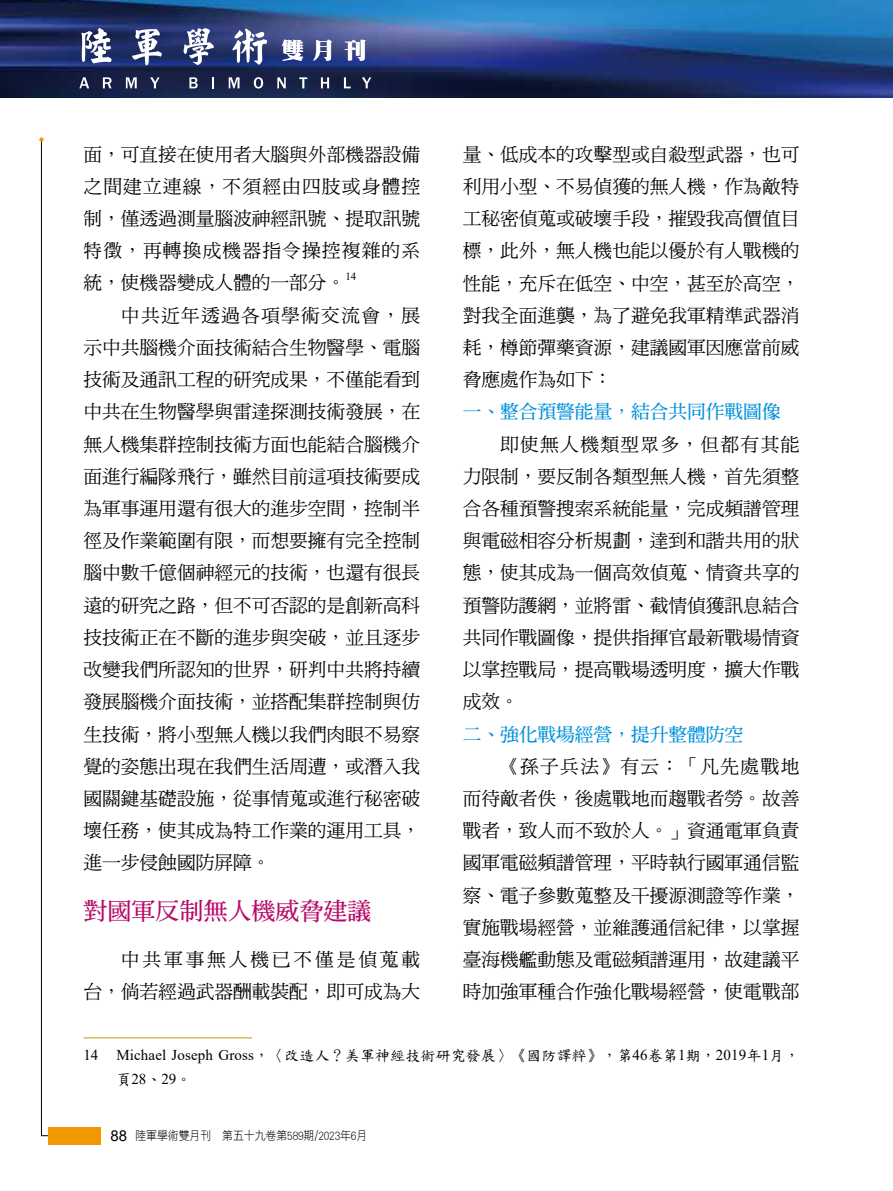
<style>
.page{position:relative;width:893px;height:1191px;background:#fff}
.page>*{position:absolute;margin:0;border:0;box-sizing:border-box;transform-origin:0 0}
.t1{font:24px "DF Ming Bd HK BF";color:#b70868}
.t2{font:22.5px "DF Ming W12 WIN BF";color:#fff}
.t3{font:18.75px/32.2px "DF Ming Md HK BF";color:#000;text-align:justify}
.t4{font:18.75px/32.2px "DF Ming Md HK BF";letter-spacing:.075em;color:#000;text-align:right}
.t5{font:18.75px "DF Ming Bd HK BF";color:#0091db}
.t6{font:15px "DF Kai Shu SB Estd BF";letter-spacing:.01em;color:#000}
.t7{font:15px "Times New Roman";color:#000}
.t8{font:12px "DF Hei Lt HKP BF";color:#000;scale:.9 1}
.t9{font:10.95px "Times New Roman";color:#000}
.s1{font-family:"Times New Roman"}
.s2{font-family:"DF Kai Shu SB Estd BF"}
.s3{font-family:"Arial";font-size:15px}
</style>
<div class="page">
<img style="left:0;top:0;width:893px;height:97px">
<svg style="left:79px;top:77px;width:10px;height:11px"></svg>
<svg style="left:103px;top:77px;width:9px;height:11px"></svg>
<svg style="left:126px;top:77px;width:11px;height:11px"></svg>
<svg style="left:150px;top:77px;width:10px;height:11px"></svg>
<svg style="left:189px;top:77px;width:9px;height:11px"></svg>
<svg style="left:212px;top:77px;width:2px;height:11px"></svg>
<svg style="left:229px;top:77px;width:11px;height:11px"></svg>
<svg style="left:254px;top:77px;width:9px;height:12px"></svg>
<svg style="left:277px;top:77px;width:9px;height:11px"></svg>
<svg style="left:299px;top:77px;width:8px;height:11px"></svg>
<svg style="left:321px;top:77px;width:8px;height:11px"></svg>
<svg style="left:344px;top:77px;width:7px;height:11px"></svg>
<svg style="left:362px;top:77px;width:9px;height:11px"></svg>
<svg style="left:81px;top:28px;width:31px;height:35px"></svg>
<svg style="left:132px;top:29px;width:30px;height:37px"></svg>
<svg style="left:184px;top:28px;width:30px;height:37px"></svg>
<svg style="left:232px;top:29px;width:35px;height:36px"></svg>
<svg style="left:41px;top:142px;width:48px;height:994px"></svg>
<div style="left:48px;top:1127px;width:53px;height:17px;background:#f39700"></div>
<svg style="left:39px;top:137px;width:5px;height:5px"></svg>
<hr style="left:83px;top:1037px;width:169px;height:1px;background:#be9a11">
<p class="t2" style="left:282px;top:39px;width:87px">雙月刊</p>
<p class="t3" style="left:83px;top:138px;width:338px">面，可直接在使用者大腦與外部機器設備之間建立連線，不須經由四肢或身體控制，僅透過測量腦波神經訊號、提取訊號特徵，再轉換成機器指令操控複雜的系統，使機器變成人體的一部分。</p>
<p class="t9" style="left:345px;top:268px;width:12px">14</p>
<p class="t3" style="left:83px;top:299px;width:338px;text-indent:38px">中共近年透過各項學術交流會，展示中共腦機介面技術結合生物醫學、電腦技術及通訊工程的研究成果，不僅能看到中共在生物醫學與雷達探測技術發展，在無人機集群控制技術方面也能結合腦機介面進行編隊飛行，雖然目前這項技術要成為軍事運用還有很大的進步空間，控制半徑及作業範圍有限，而想要擁有完全控制腦中數千億個神經元的技術，也還有很長遠的研究之路，但不可否認的是創新高科技技術正在不斷的進步與突破，並且逐步改變我們所認知的世界，研判中共將持續發展腦機介面技術，並搭配集群控制與仿生技術，將小型無人機以我們肉眼不易察覺的姿態出現在我們生活周遭，或潛入我國關鍵基礎設施，從事情蒐或進行秘密破壞任務，使其成為特工作業的運用工具，進一步侵蝕國防屏障。</p>
<p class="t1" style="left:83px;top:899px;width:289px">對國軍反制無人機威脅建議</p>
<p class="t4" style="left:83px;top:943px;width:338px">中共軍事無人機已不僅是偵蒐載<br>台，倘若經過武器酬載裝配，即可成為大</p>
<p class="t3" style="left:463px;top:138px;width:338px">量、低成本的攻擊型或自殺型武器，也可利用小型、不易偵獲的無人機，作為敵特工秘密偵蒐或破壞手段，摧毀我高價值目標，此外，無人機也能以優於有人戰機的性能，充斥在低空、中空，甚至於高空，對我全面進襲，為了避免我軍精準武器消耗，樽節彈藥資源，建議國軍因應當前威脅應處作為如下：</p>
<p class="t5" style="left:463px;top:402px;width:319px">一、整合預警能量，結合共同作戰圖像</p>
<p class="t3" style="left:463px;top:428px;width:338px;text-indent:38px">即使無人機類型眾多，但都有其能力限制，要反制各類型無人機，首先須整合各種預警搜索系統能量，完成頻譜管理與電磁相容分析規劃，達到和諧共用的狀態，使其成為一個高效偵蒐、情資共享的預警防護網，並將雷、截情偵獲訊息結合共同作戰圖像，提供指揮官最新戰場情資以掌控戰局，提高戰場透明度，擴大作戰成效。</p>
<p class="t5" style="left:463px;top:724px;width:282px">二、強化戰場經營，提升整體防空</p>
<p class="t3" style="left:463px;top:750px;width:338px;text-indent:38px">《孫子兵法》有云：「凡先處戰地而待敵者佚，後處戰地而趨戰者勞。故善戰者，致人而不致於人。」資通電軍負責國軍電磁頻譜管理，平時執行國軍通信監察、電子參數蒐整及干擾源測證等作業，實施戰場經營，並維護通信紀律，以掌握臺海機艦動態及電磁頻譜運用，故建議平時加強軍種合作強化戰場經營，使電戰部</p>
<p class="t6" style="left:83px;top:1048px;width:717px"><span class="s1">14 Michael Joseph Gross</span>，〈改造人？美軍神經技術研究發展〉《國防譯粹》，第<span class="s1">46</span>卷第<span class="s1">1</span>期，<span class="s1">2019</span>年<span class="s1">1</span>月，</p>
<p class="t7" style="left:116px;top:1068px;width:76px"><span class="s2">頁</span>28<span class="s2">、</span>29<span class="s2">。</span></p>
<p class="t8" style="left:111px;top:1129px;width:287px"><span class="s3">88</span> 陸軍學術雙月刊　第五十九卷第589期/2023年6月</p>
</div>
